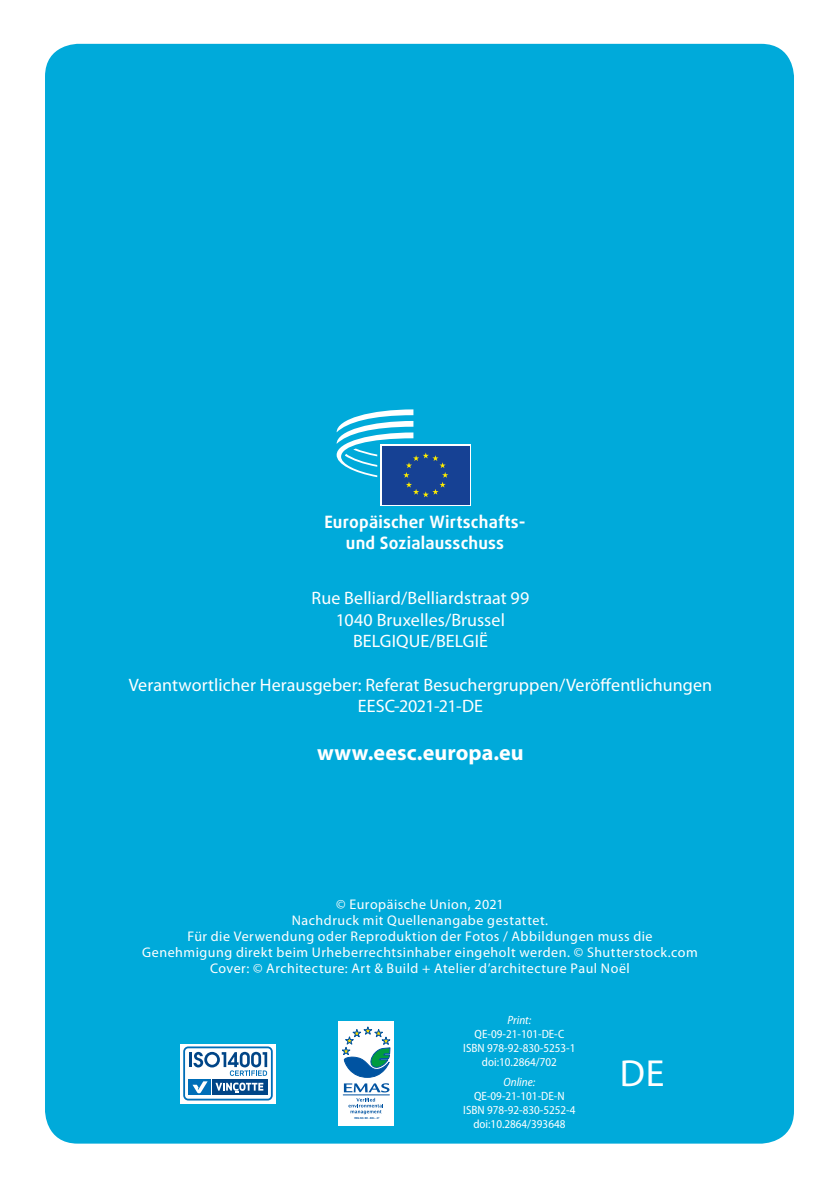
<style>
.page{position:relative;width:840px;height:1191px;background:#fff}
.page>*{position:absolute;margin:0;border:0;box-sizing:border-box;transform-origin:0 0}
.copyright{font:37.8px "Myriad Pro";color:#fff}
.Adresse{font:700 22px "Myriad Pro";letter-spacing:.005em;color:#fff}
.Adresse-2{font:18px "Myriad Pro";letter-spacing:.005em;color:#fff}
.t1{font:700 17px/20.4px "Daxline Pro";letter-spacing:.01em;color:#fff;text-align:center}
.copyright-2{font:14px/16px "Myriad Pro";letter-spacing:.035em;color:#fff;text-align:center}
.ids{font:semi-condensed 12px "Myriad Pro";color:#fff}
.ids-2{font:italic semi-condensed 12px "Myriad Pro";color:#fff}
.t2{font:700 2.8px "Arial";color:#0053a1;scale:.85 1}
</style>
<div class="page">
<div style="left:45px;top:43px;width:749px;height:1101px;background:#00aada"></div>
<p class="t1" style="left:324px;top:512px;width:203px">Europäischer Wirtschafts&shy;und Sozialausschuss</p>
<p class="Adresse-2" style="left:311px;top:588px;width:219px">Rue Belliard/Belliardstraat 99</p>
<p class="Adresse-2" style="left:336px;top:610px;width:170px">1040 Bruxelles/Brussel</p>
<p class="Adresse-2" style="left:353px;top:631px;width:136px">BELGIQUE/BELGIË</p>
<p class="Adresse-2" style="left:129px;top:674px;width:584px">Verantwortlicher Herausgeber: Referat Besuchergruppen/Veröffentlichungen</p>
<p class="Adresse-2" style="left:358px;top:696px;width:126px">EESC-2021-21-DE</p>
<p class="Adresse" style="left:317px;top:740px;width:208px">www.eesc.europa.eu</p>
<p class="copyright-2" style="left:336px;top:896px;width:169px">© Europäische Union, 2021</p>
<p class="copyright-2" style="left:291px;top:912px;width:258px">Nachdruck mit Quellenangabe gestattet.</p>
<p class="copyright-2" style="left:142px;top:928px;width:557px">Für die Verwendung oder Reproduktion der Fotos / Abbildungen muss die<br>Genehmigung direkt beim Urheberrechtsinhaber eingeholt werden. © Shutterstock.com</p>
<p class="copyright-2" style="left:210px;top:960px;width:421px">Cover: © Architecture: Art &amp; Build + Atelier d’architecture Paul Noël</p>
<p class="t2" style="left:354px;top:1116px;width:31px">REG.NO. BE - BXL - 27</p>
<p class="ids-2" style="left:507px;top:1014px;width:25px">Print:</p>
<p class="ids" style="left:474px;top:1028px;width:91px">QE-09-21-101-DE-C</p>
<p class="ids" style="left:463px;top:1042px;width:114px">ISBN 978-92-830-5253-1</p>
<p class="ids" style="left:481px;top:1056px;width:76px">doi:10.2864/702</p>
<p class="ids-2" style="left:503px;top:1075px;width:33px">Online:</p>
<p class="ids" style="left:474px;top:1089px;width:92px">QE-09-21-101-DE-N</p>
<p class="ids" style="left:463px;top:1103px;width:114px">ISBN 978-92-830-5252-4</p>
<p class="ids" style="left:473px;top:1117px;width:93px">doi:10.2864/393648</p>
<p class="copyright" style="left:619px;top:1052px;width:46px">DE</p>
</div>
